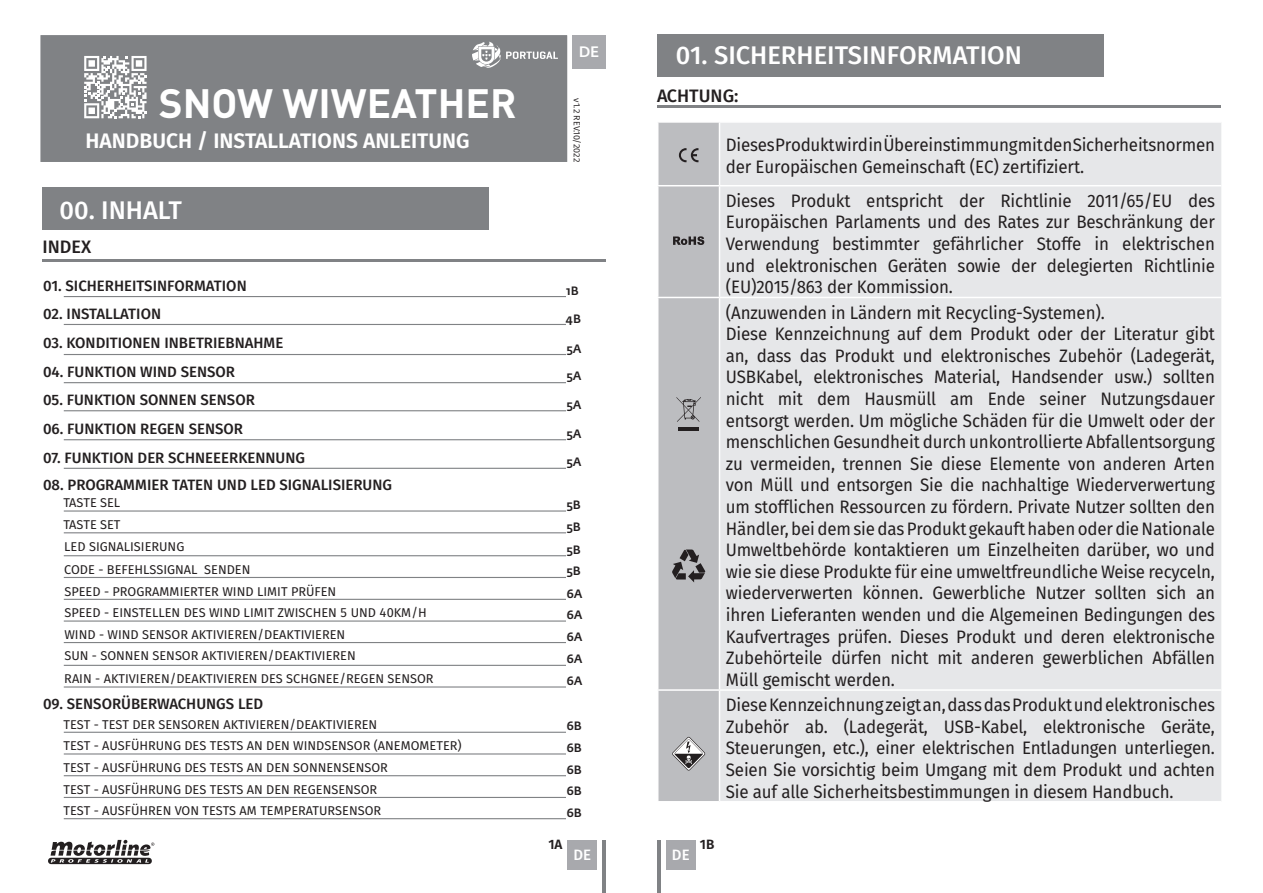
<style>
.page{position:relative;width:1263px;height:893px;background:#fff}
.page>*{position:absolute;margin:0;border:0;box-sizing:border-box;transform-origin:0 0}
.t1{font:700 40.5px "DIN Pro";color:#fff}
.t2{font:500 25.5px "Fira Sans";color:#fff}
.t3{font:600 21px "Fira Sans";color:#fff}
.t4{font:18px/21.6px "Fira Sans";letter-spacing:-.01em;color:#231f20;text-align:justify;scale:.94 1}
.t5{font:500 18px "Fira Sans";color:#231f20}
.t6{font:500 15px "Fira Sans";color:#231f20}
.t7{font:500 15px "Fira Sans";color:#fff}
.t8{font:500 15px "Fedra Sans Std";color:#fff}
.t9{font:600 13.5px "Fira Sans";color:#231f20}
.Paragraph_Style_2{font:12.75px "Fira Sans";color:#231f20}
.t10{font:500 12px "Fedra Sans Std";color:#231f20}
.t11{font:9px "Fira Sans";color:#231f20}
</style>
<div class="page">
<div style="left:657px;top:34px;width:446px;height:43px;background:#808285"></div>
<div style="left:43px;top:188px;width:446px;height:42px;background:#808285"></div>
<hr style="left:657px;top:105px;width:563px;height:3px;background:#808285">
<hr style="left:43px;top:259px;width:563px;height:3px;background:#808285">
<div style="left:40px;top:35px;width:528px;height:127px;background:#808285"></div>
<div style="left:666px;top:840px;width:30px;height:29px;background:#a8a9ad"></div>
<div style="left:567px;top:840px;width:30px;height:29px;background:#a8a9ad"></div>
<hr style="left:603px;top:840px;width:3px;height:53px;background:#808285">
<hr style="left:657px;top:840px;width:3px;height:53px;background:#808285">
<hr style="left:64px;top:354px;width:502px;height:1px;background:#808285">
<hr style="left:64px;top:324px;width:502px;height:1px;background:#808285">
<hr style="left:64px;top:296px;width:502px;height:1px;background:#808285">
<hr style="left:64px;top:382px;width:502px;height:1px;background:#808285">
<hr style="left:64px;top:439px;width:502px;height:1px;background:#808285">
<hr style="left:64px;top:468px;width:502px;height:1px;background:#808285">
<hr style="left:64px;top:510px;width:502px;height:2px;background:#808285">
<hr style="left:64px;top:732px;width:502px;height:1px;background:#808285">
<hr style="left:64px;top:599px;width:502px;height:1px;background:#808285">
<hr style="left:64px;top:555px;width:502px;height:1px;background:#808285">
<hr style="left:64px;top:775px;width:502px;height:1px;background:#808285">
<hr style="left:64px;top:642px;width:502px;height:1px;background:#808285">
<hr style="left:64px;top:532px;width:502px;height:1px;background:#808285">
<hr style="left:64px;top:753px;width:502px;height:1px;background:#808285">
<hr style="left:64px;top:620px;width:502px;height:2px;background:#808285">
<hr style="left:64px;top:577px;width:502px;height:1px;background:#808285">
<hr style="left:64px;top:797px;width:502px;height:1px;background:#808285">
<hr style="left:64px;top:818px;width:502px;height:1px;background:#808285">
<hr style="left:64px;top:665px;width:502px;height:1px;background:#808285">
<hr style="left:64px;top:686px;width:502px;height:2px;background:#808285">
<hr style="left:64px;top:410px;width:502px;height:1px;background:#808285">
<svg style="left:48px;top:840px;width:106px;height:24px"></svg>
<svg style="left:472px;top:42px;width:86px;height:26px;background:#9e9fa1"></svg>
<svg style="left:84px;top:56px;width:63px;height:62px"></svg>
<div style="left:572px;top:35px;width:33px;height:34px;background:#a8a9ad"></div>
<div style="left:720px;top:123px;width:501px;height:174px;background:#e6e7e9"></div>
<div style="left:720px;top:298px;width:501px;height:503px;background:#e6e7e9"></div>
<hr style="left:719px;top:185px;width:502px;height:1px;background:#fff">
<hr style="left:719px;top:689px;width:502px;height:2px;background:#fff">
<svg style="left:658px;top:122px;width:61px;height:679px;background:#b9babd"></svg>
<p class="t8" style="left:579px;top:43px;width:22px">DE</p>
<p class="t2" style="left:676px;top:35px;width:348px">01. SICHERHEITSINFORMATION</p>
<p class="t1" style="left:159px;top:75px;width:359px">SNOW WIWEATHER</p>
<p class="t3" style="left:85px;top:124px;width:386px">HANDBUCH / INSTALLATIONS ANLEITUNG</p>
<p class="t2" style="left:60px;top:190px;width:124px">00. INHALT</p>
<p class="t5" style="left:43px;top:232px;width:50px">INDEX</p>
<p class="t6" style="left:43px;top:273px;width:205px">01. SICHERHEITSINFORMATION</p>
<p class="t6" style="left:43px;top:301px;width:120px">02. INSTALLATION</p>
<p class="t6" style="left:43px;top:330px;width:242px">03. KONDITIONEN INBETRIEBNAHME</p>
<p class="t6" style="left:43px;top:360px;width:194px">04. FUNKTION WIND SENSOR</p>
<p class="t6" style="left:43px;top:387px;width:213px">05. FUNKTION SONNEN SENSOR</p>
<p class="t6" style="left:43px;top:416px;width:202px">06. FUNKTION REGEN SENSOR</p>
<p class="t6" style="left:43px;top:446px;width:264px">07. FUNKTION DER SCHNEEERKENNUNG</p>
<p class="t6" style="left:43px;top:473px;width:351px">08. PROGRAMMIER TATEN UND LED SIGNALISIERUNG</p>
<p class="Paragraph_Style_2" style="left:63px;top:493px;width:58px">TASTE SEL</p>
<p class="Paragraph_Style_2" style="left:63px;top:515px;width:59px">TASTE SET</p>
<p class="Paragraph_Style_2" style="left:64px;top:537px;width:122px">LED SIGNALISIERUNG</p>
<p class="Paragraph_Style_2" style="left:64px;top:559px;width:188px">CODE - BEFEHLSSIGNAL SENDEN</p>
<p class="Paragraph_Style_2" style="left:64px;top:581px;width:273px">SPEED - PROGRAMMIERTER WIND LIMIT PRÜFEN</p>
<p class="Paragraph_Style_2" style="left:64px;top:603px;width:364px">SPEED - EINSTELLEN DES WIND LIMIT ZWISCHEN 5 UND 40KM/H</p>
<p class="Paragraph_Style_2" style="left:64px;top:625px;width:282px">WIND - WIND SENSOR AKTIVIEREN/DEAKTIVIEREN</p>
<p class="Paragraph_Style_2" style="left:64px;top:646px;width:293px">SUN - SONNEN SENSOR AKTIVIEREN/DEAKTIVIEREN</p>
<p class="Paragraph_Style_2" style="left:64px;top:669px;width:371px">RAIN - AKTIVIEREN/DEAKTIVIEREN DES SCHGNEE/REGEN SENSOR</p>
<p class="t6" style="left:43px;top:692px;width:222px">09. SENSORÜBERWACHUNGS LED</p>
<p class="Paragraph_Style_2" style="left:63px;top:714px;width:315px">TEST - TEST DER SENSOREN AKTIVIEREN/DEAKTIVIEREN</p>
<p class="Paragraph_Style_2" style="left:63px;top:736px;width:400px">TEST - AUSFÜHRUNG DES TESTS AN DEN WINDSENSOR (ANEMOMETER)</p>
<p class="Paragraph_Style_2" style="left:63px;top:758px;width:326px">TEST - AUSFÜHRUNG DES TESTS AN DEN SONNENSENSOR</p>
<p class="Paragraph_Style_2" style="left:63px;top:779px;width:315px">TEST - AUSFÜHRUNG DES TESTS AN DEN REGENSENSOR</p>
<p class="Paragraph_Style_2" style="left:63px;top:801px;width:319px">TEST - AUSFÜHREN VON TESTS AM TEMPERATURSENSOR</p>
<p class="t11" style="left:584px;top:98px;width:66px;rotate:90deg">v1.2 REV.10/2022</p>
<p class="t10" style="left:566px;top:283px;width:14px">1B</p>
<p class="t10" style="left:566px;top:311px;width:17px">4B</p>
<p class="t10" style="left:566px;top:341px;width:17px">5A</p>
<p class="t10" style="left:566px;top:368px;width:17px">5A</p>
<p class="t10" style="left:566px;top:397px;width:17px">5A</p>
<p class="t10" style="left:566px;top:426px;width:17px">5A</p>
<p class="t10" style="left:566px;top:455px;width:17px">5A</p>
<p class="t10" style="left:566px;top:497px;width:16px">5B</p>
<p class="t10" style="left:566px;top:519px;width:16px">5B</p>
<p class="t10" style="left:566px;top:542px;width:16px">5B</p>
<p class="t10" style="left:566px;top:564px;width:16px">5B</p>
<p class="t10" style="left:567px;top:586px;width:17px">6A</p>
<p class="t10" style="left:567px;top:607px;width:17px">6A</p>
<p class="t10" style="left:567px;top:629px;width:17px">6A</p>
<p class="t10" style="left:567px;top:652px;width:17px">6A</p>
<p class="t10" style="left:567px;top:673px;width:17px">6A</p>
<p class="t10" style="left:567px;top:719px;width:17px">6B</p>
<p class="t10" style="left:567px;top:740px;width:17px">6B</p>
<p class="t10" style="left:567px;top:762px;width:17px">6B</p>
<p class="t10" style="left:567px;top:784px;width:17px">6B</p>
<p class="t10" style="left:567px;top:805px;width:17px">6B</p>
<p class="t5" style="left:657px;top:81px;width:83px">ACHTUNG:</p>
<p class="t4" style="left:726px;top:134px;width:522px">Dieses Produkt wird in Übereinstimmung mit den Sicherheitsnormen der Europäischen Gemeinschaft (EC) zertifiziert.</p>
<p class="t4" style="left:726px;top:189px;width:522px">Dieses Produkt entspricht der Richtlinie 2011/65/EU des Europäischen Parlaments und des Rates zur Beschränkung der Verwendung bestimmter gefährlicher Stoffe in elektrischen und elektronischen Geräten sowie der delegierten Richtlinie (EU)2015/863 der Kommission.</p>
<p class="t4" style="left:726px;top:301px;width:405px">(Anzuwenden in Ländern mit Recycling-Systemen).</p>
<p class="t4" style="left:726px;top:323px;width:522px">Diese Kennzeichnung auf dem Produkt oder der Literatur gibt an, dass das Produkt und elektronisches Zubehör (Ladegerät, USBKabel, elektronisches Material, Handsender usw.) sollten nicht mit dem Hausmüll am Ende seiner Nutzungsdauer entsorgt werden. Um mögliche Schäden für die Umwelt oder der menschlichen Gesundheit durch unkontrollierte Abfallentsorgung zu vermeiden, trennen Sie diese Elemente von anderen Arten von Müll und entsorgen Sie die nachhaltige Wiederverwertung um stofflichen Ressourcen zu fördern. Private Nutzer sollten den Händler, bei dem sie das Produkt gekauft haben oder die Nationale Umweltbehörde kontaktieren um Einzelheiten darüber, wo und wie sie diese Produkte für eine umweltfreundliche Weise recyceln, wiederverwerten können. Gewerbliche Nutzer sollten sich an ihren Lieferanten wenden und die Algemeinen Bedingungen des Kaufvertrages prüfen. Dieses Produkt und deren elektronische Zubehörteile dürfen nicht mit anderen gewerblichen Abfällen Müll gemischt werden.</p>
<p class="t4" style="left:726px;top:694px;width:522px">Diese Kennzeichnung zeigt an, dass das Produkt und elektronisches Zubehör ab. (Ladegerät, USB-Kabel, elektronische Geräte, Steuerungen, etc.), einer elektrischen Entladungen unterliegen.<br>Seien Sie vorsichtig beim Umgang mit dem Produkt und achten Sie auf alle Sicherheitsbestimmungen in diesem Handbuch.</p>
<p class="t9" style="left:548px;top:833px;width:16px">1A</p>
<p class="t9" style="left:700px;top:833px;width:16px">1B</p>
<p class="t7" style="left:573px;top:842px;width:19px">DE</p>
<p class="t7" style="left:672px;top:842px;width:19px">DE</p>
</div>
